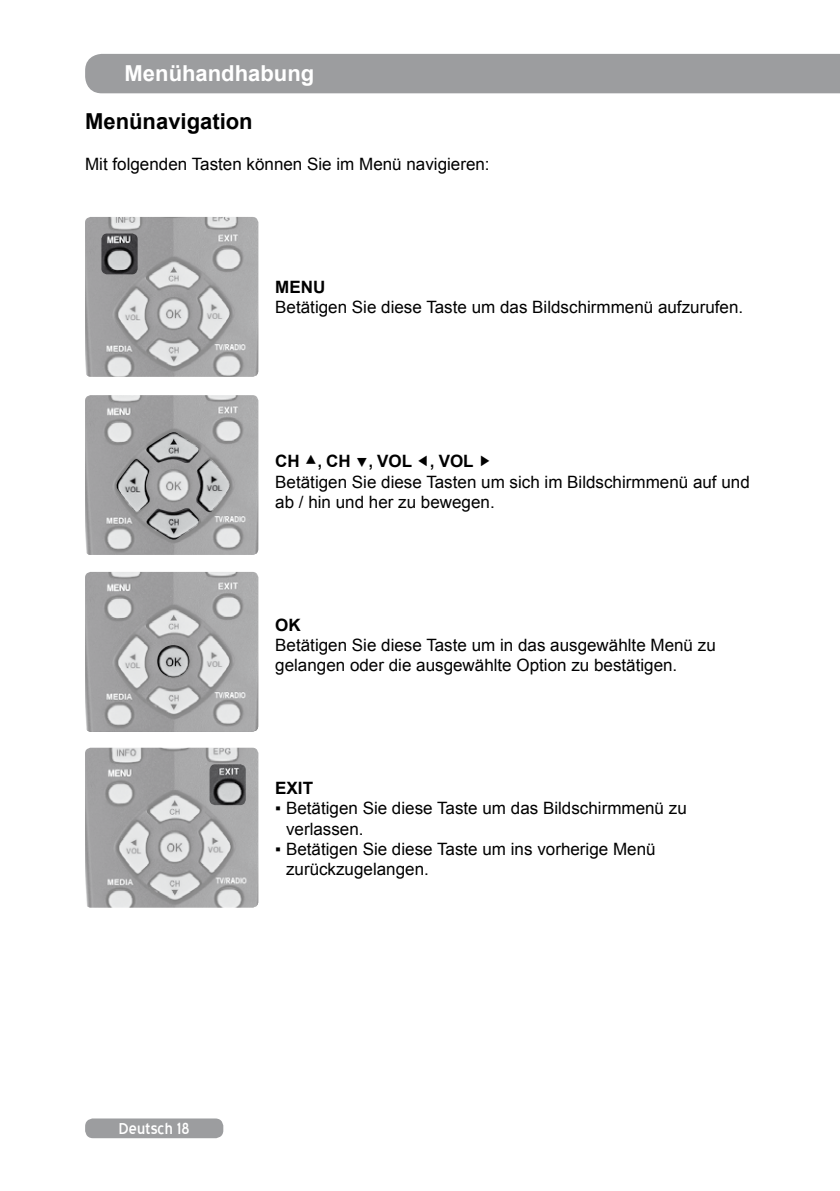
<style>
.page{position:relative;width:840px;height:1191px;background:#fff}
.page>*{position:absolute;margin:0;border:0;box-sizing:border-box;transform-origin:0 0}
.t1{font:700 22px "Arial";color:#000}
.t2{font:700 22px "Arial";color:#fff}
.t3{font:20px "Blue Highway";color:#fff}
.t4{font:17px/20.4px "Arial";color:#000}
.t5{font:700 17px "Arial";color:#000}
</style>
<div class="page">
<div style="left:85px;top:1118px;width:138px;height:20px;background:#9c9d9f;border-radius:8px"></div>
<div style="left:85px;top:54px;width:755px;height:39px;background:#9c9d9f"></div>
<svg style="left:85px;top:217px;width:173px;height:160px;background:#ababac"></svg>
<svg style="left:85px;top:747px;width:173px;height:160px;background:#acacad"></svg>
<svg style="left:85px;top:571px;width:173px;height:160px;background:#adadae"></svg>
<svg style="left:85px;top:395px;width:173px;height:160px;background:#a7a7a8"></svg>
<p class="t2" style="left:124px;top:59px;width:191px">Menühandhabung</p>
<p class="t1" style="left:85px;top:107px;width:169px">Menünavigation</p>
<p class="t4" style="left:85px;top:154px;width:406px">Mit folgenden Tasten können Sie im Menü navigieren:</p>
<p class="t5" style="left:275px;top:275px;width:52px">MENU</p>
<p class="t4" style="left:275px;top:297px;width:469px">Betätigen Sie diese Taste um das Bildschirmmenü aufzurufen.</p>
<p class="t5" style="left:275px;top:450px;width:200px">CH , CH , VOL , VOL</p>
<p class="t4" style="left:275px;top:472px;width:476px">Betätigen Sie diese Tasten um sich im Bildschirmmenü auf und ab / hin und her zu bewegen.</p>
<p class="t5" style="left:275px;top:613px;width:27px">OK</p>
<p class="t4" style="left:275px;top:635px;width:442px">Betätigen Sie diese Taste um in das ausgewählte Menü zu gelangen oder die ausgewählte Option zu bestätigen.</p>
<p class="t5" style="left:275px;top:776px;width:39px">EXIT</p>
<p class="t4" style="left:286px;top:798px;width:402px;text-indent:-11px">▪ Betätigen Sie diese Taste um das Bildschirmmenü zu verlassen.</p>
<p class="t4" style="left:286px;top:839px;width:371px;text-indent:-11px">▪ Betätigen Sie diese Taste um ins vorherige Menü zurückzugelangen.</p>
<p class="t3" style="left:119px;top:1120px;width:72px">Deutsch 18</p>
</div>
